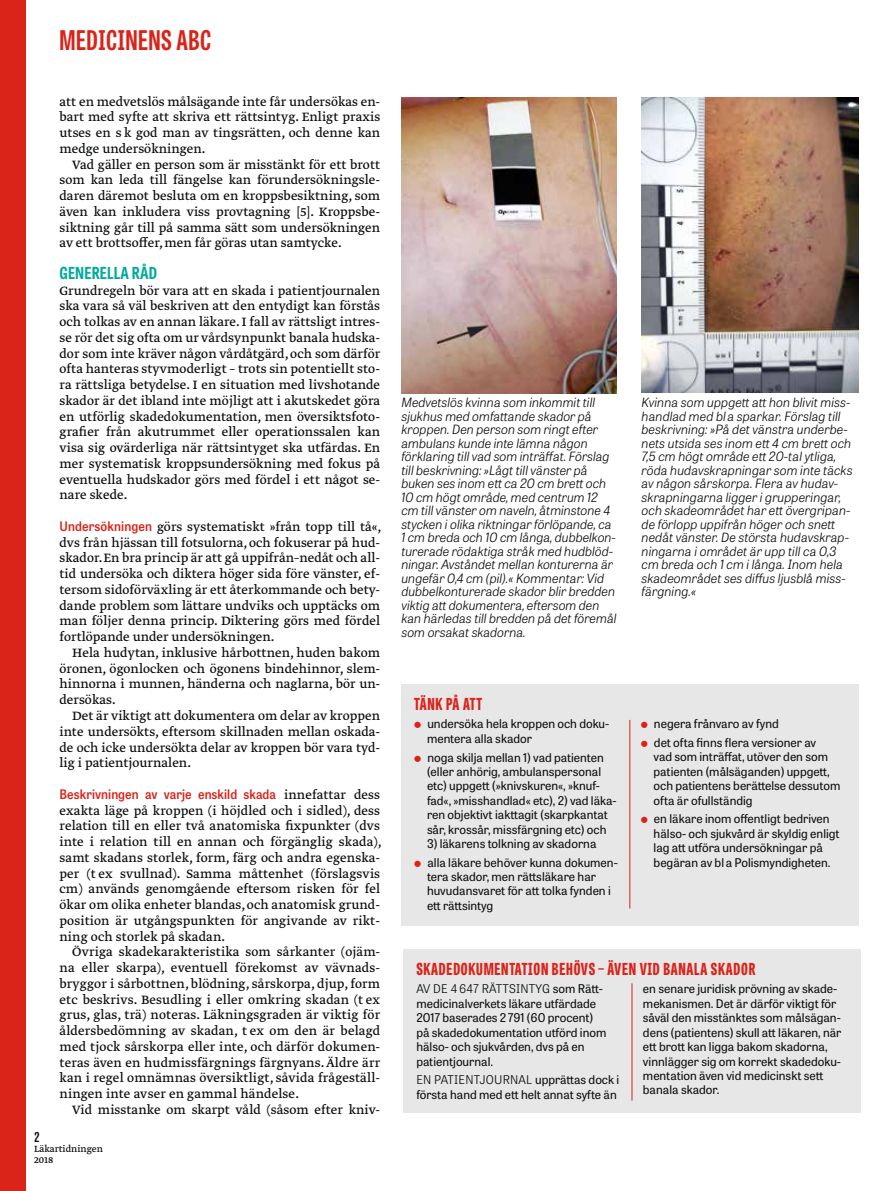
<style>
.page{position:relative;width:893px;height:1191px;background:#fff}
.page>*{position:absolute;margin:0;border:0;box-sizing:border-box;transform-origin:0 0}
.t1{font:700 27px "Tablet Gothic Compressed";letter-spacing:.02em;color:#da241a}
.t2{font:800 16.5px "Tablet Gothic Compressed";letter-spacing:.045em;color:#da241a}
.t3{font:700 16.5px "Tablet Gothic Condensed";letter-spacing:.01em;color:#00aa9e}
.t4{font:800 16.5px "Tablet Gothic Compressed";letter-spacing:.02em;color:#da241a}
.t5{font:14.25px/15.8px "Greta Text Pro Regular Min";color:#090b0c;text-align:justify}
.t6{font:600 13.5px "Tablet Gothic Condensed";color:#090b0c}
.t7{font:600 13.05px "Tablet Gothic Narrow";letter-spacing:.005em;color:#da241a}
.t8{font:italic 300 12.75px/13.5px "Tablet Gothic";letter-spacing:-.005em;color:#090b0c}
.t9{font:12px/14.4px "Tablet Gothic";color:#090b0c}
.t10{font:10.5px/10.5px "Greta Text Pro";color:#090b0c}
.s1{font-family:"Tablet Gothic Narrow";font-weight:600;font-size:13.05px;color:#da241a}
.s2{font-family:"Greta Text Pro Regular Min";font-weight:400;font-size:14.25px;color:#090b0c}
.s3{font-weight:300}
</style>
<div class="page">
<div style="left:0;top:0;width:26px;height:1191px;background:#da241a"></div>
<img style="left:401px;top:98px;width:216px;height:295px">
<img style="left:642px;top:98px;width:217px;height:294px">
<div style="left:404px;top:949px;width:457px;height:164px;background:#e7e7e7"></div>
<hr style="left:632px;top:983px;width:1px;height:117px;background:#da241a">
<div style="left:401px;top:684px;width:458px;height:242px;background:#e7e7e7"></div>
<hr style="left:629px;top:720px;width:1px;height:188px;background:#da241a">
<h1 class="t1" style="left:60px;top:22px;width:153px">MEDICINENS ABC</h1>
<p class="t5" style="left:60px;top:94px;width:322px">att en medvetslös målsägande inte får undersökas en&shy;bart med syfte att skriva ett rättsintyg. Enligt praxis utses en s k god man av tingsrätten, och denne kan medge undersökningen.</p>
<p class="t5" style="left:60px;top:157px;width:322px;text-indent:13px">Vad gäller en person som är misstänkt för ett brott som kan leda till fängelse kan förundersökningsle&shy;daren däremot besluta om en kroppsbesiktning, som även kan inkludera viss provtagning [5]. Kroppsbe&shy;siktning går till på samma sätt som undersökningen av ett brottsoffer, men får göras utan samtycke.</p>
<p class="t3" style="left:60px;top:261px;width:99px">GENERELLA RÅD</p>
<p class="t5" style="left:60px;top:283px;width:322px">Grundregeln bör vara att en skada i patientjournalen ska vara så väl beskriven att den entydigt kan förstås och tolkas av en annan läkare. I fall av rättsligt intres&shy;se rör det sig ofta om ur vårdsynpunkt banala hudska&shy;dor som inte kräver någon vårdåtgärd, och som därför ofta hanteras styvmoderligt – trots sin potentiellt sto&shy;ra rättsliga betydelse. I en situation med livshotande skador är det ibland inte möjligt att i akutskedet göra en utförlig skadedokumentation, men översiktsfoto&shy;grafier från akutrummet eller operationssalen kan visa sig ovärderliga när rättsintyget ska utfärdas. En mer systematisk kroppsundersökning med fokus på eventuella hudskador görs med fördel i ett något se&shy;nare skede.</p>
<p class="t5" style="left:60px;top:519px;width:324px"><span class="s1">Undersökningen</span> görs systematiskt »från topp till tå«, dvs från hjässan till fotsulorna, och fokuserar på hud&shy;skador. En bra princip är att gå uppifrån–nedåt och all&shy;tid undersöka och diktera höger sida före vänster, ef&shy;tersom sidoförväxling är ett återkommande och bety&shy;dande problem som lättare undviks och upptäcks om man följer denna princip. Diktering görs med fördel fortlöpande under undersökningen.</p>
<p class="t5" style="left:60px;top:645px;width:322px;text-indent:13px">Hela hudytan, inklusive hårbottnen, huden bakom öronen, ögonlocken och ögonens bindehinnor, slem&shy;hinnorna i munnen, händerna och naglarna, bör un&shy;dersökas.</p>
<p class="t5" style="left:60px;top:708px;width:322px;text-indent:13px">Det är viktigt att dokumentera om delar av kroppen inte undersökts, eftersom skillnaden mellan oskada&shy;de och icke undersökta delar av kroppen bör vara tyd&shy;lig i patientjournalen.</p>
<p class="t7" style="left:60px;top:785px;width:322px">Beskrivningen av varje enskild skada <span class="s2">innefattar dess</span></p>
<p class="t5" style="left:60px;top:803px;width:324px">exakta läge på kroppen (i höjdled och i sidled), dess relation till en eller två anatomiska fixpunkter (dvs inte i relation till en annan och förgänglig skada), samt skadans storlek, form, färg och andra egenska&shy;per (t ex svullnad). Samma måttenhet (förslagsvis cm) används genomgående eftersom risken för fel ökar om olika enheter blandas, och anatomisk grund&shy;position är utgångspunkten för angivande av rikt&shy;ning och storlek på skadan.</p>
<p class="t5" style="left:60px;top:944px;width:322px;text-indent:13px">Övriga skadekarakteristika som sårkanter (ojäm&shy;na eller skarpa), eventuell förekomst av vävnads&shy;bryggor i sårbottnen, blödning, sårskorpa, djup, form etc beskrivs. Besudling i eller omkring skadan (t ex grus, glas, trä) noteras. Läkningsgraden är viktig för åldersbedömning av skadan, t ex om den är belagd med tjock sårskorpa eller inte, och därför dokumen&shy;teras även en hudmissfärgnings färgnyans. Äldre ärr kan i regel omnämnas översiktligt, såvida frågeställ&shy;ningen inte avser en gammal händelse.</p>
<p class="t5" style="left:72px;top:1102px;width:308px">Vid misstanke om skarpt våld (såsom efter kniv-</p>
<p class="t6" style="left:34px;top:1127px;width:7px">2</p>
<p class="t10" style="left:34px;top:1144px;width:70px">Läkartidningen<br>2018</p>
<p class="t8" style="left:401px;top:395px;width:217px">Medvetslös kvinna som inkommit till sjukhus med omfattande skador på kroppen. Den person som ringt efter ambulans kunde inte lämna någon förklaring till vad som inträffat. Förslag till beskrivning: »Lågt till vänster på buken ses inom ett ca 20 cm brett och 10 cm högt område, med centrum 12 cm till vänster om naveln, åtminstone 4 stycken i olika riktningar förlöpande, ca 1 cm breda och 10 cm långa, dubbelkon&shy;turerade rödaktiga stråk med hudblöd&shy;ningar. Avståndet mellan konturerna är ungefär 0,4 cm (pil).« Kommentar: Vid dubbelkonturerade skador blir bredden viktig att dokumentera, eftersom den kan härledas till bredden på det föremål som orsakat skadorna.</p>
<p class="t8" style="left:642px;top:395px;width:213px">Kvinna som uppgett att hon blivit miss&shy;handlad med bl a sparkar. Förslag till beskrivning: »På det vänstra underbe&shy;nets utsida ses inom ett 4 cm brett och 7,5 cm högt område ett 20-tal ytliga, röda hudavskrapningar som inte täcks av någon sårskorpa. Flera av hudav&shy;skrapningarna ligger i grupperingar, och skadeområdet har ett övergripan&shy;de förlopp uppifrån höger och snett nedåt vänster. De största hudavskrap&shy;ningarna i området är upp till ca 0,3 cm breda och 1 cm i långa. Inom hela skadeområdet ses diffus ljusblå miss&shy;färgning.«</p>
<p class="t4" style="left:414px;top:692px;width:69px">TÄNK PÅ ATT</p>
<p class="t9" style="left:427px;top:716px;width:184px">undersöka hela kroppen och doku&shy;mentera alla skador</p>
<p class="t9" style="left:427px;top:749px;width:191px">noga skilja mellan 1) vad patienten (eller anhörig, ambulanspersonal etc) uppgett (»knivskuren«, »knuf&shy;fad«, »misshandlad« etc), 2) vad läka&shy;ren objektivt iakttagit (skarpkantat sår, krossår, missfärgning etc) och</p>
<p class="t9" style="left:427px;top:833px;width:192px;line-height:18.6px">3) läkarens tolkning av skadorna alla läkare behöver kunna dokumen-</p>
<p class="t9" style="left:427px;top:869px;width:185px">tera skador, men rättsläkare har huvudansvaret för att tolka fynden i ett rättsintyg</p>
<p class="t9" style="left:654px;top:714px;width:164px;line-height:18.6px">negera frånvaro av fynd<br>det ofta finns flera versioner av</p>
<p class="t9" style="left:654px;top:749px;width:188px">vad som inträffat, utöver den som patienten (målsäganden) uppgett, och patientens berättelse dessutom ofta är ofullständig</p>
<p class="t9" style="left:654px;top:811px;width:188px">en läkare inom offentligt bedriven hälso- och sjukvård är skyldig enligt lag att utföra undersökningar på begäran av bl a Polismyndigheten.</p>
<p class="t2" style="left:416px;top:957px;width:341px">SKADEDOKUMENTATION BEHÖVS – ÄVEN VID BANALA SKADOR</p>
<p class="t9" style="left:416px;top:981px;width:192px"><span class="s3">AV DE 4 647 RÄTTSINTYG</span> som Rätt&shy;medicinalverkets läkare utfärdade<br>2017 baserades 2 791 (60 procent) på skadedokumentation utförd inom hälso- och sjukvården, dvs på en patientjournal.</p>
<p class="t9" style="left:416px;top:1072px;width:204px"><span class="s3">EN PATIENTJOURNAL</span> upprättas dock i första hand med ett helt annat syfte än</p>
<p class="t9" style="left:643px;top:981px;width:200px">en senare juridisk prövning av skade&shy;mekanismen. Det är därför viktigt för såväl den misstänktes som målsägan&shy;dens (patientens) skull att läkaren, när ett brott kan ligga bakom skadorna, vinnlägger sig om korrekt skadedoku&shy;mentation även vid medicinskt sett banala skador.</p>
</div>
